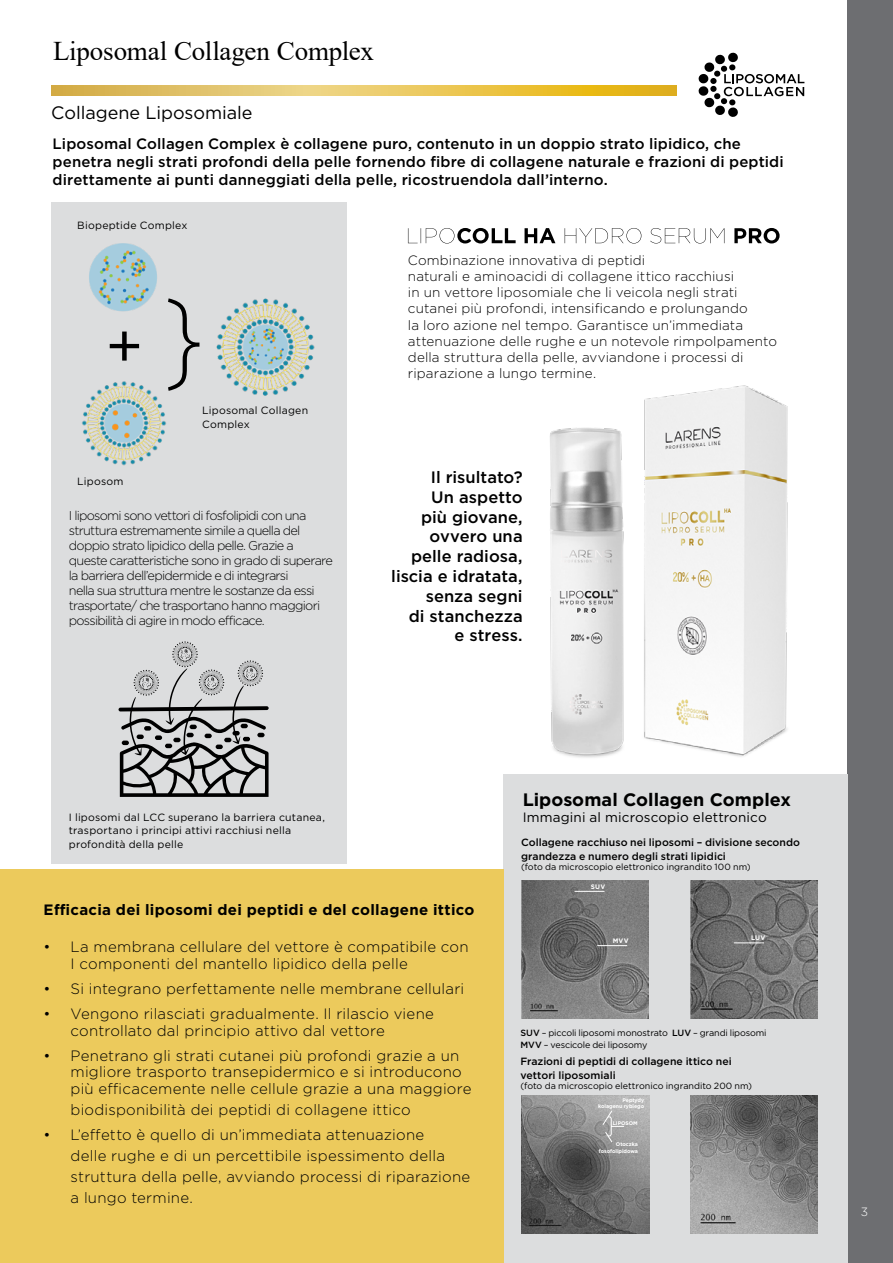
<style>
.page{position:relative;width:893px;height:1263px;background:#fff}
.page>*{position:absolute;margin:0;border:0;box-sizing:border-box;transform-origin:0 0}
.t1{font:27px "Times New Roman";letter-spacing:-.005em;color:#000}
.t2{font:700 18px "Gotham";letter-spacing:.005em;color:#000}
.t3{font:18px "Gotham";letter-spacing:-.005em;color:#000}
.t4{font:500 16.5px/19.8px "Gotham";letter-spacing:.005em;color:#000;text-align:right}
.t5{font:300 15px/16.5px "Gotham";letter-spacing:.015em;color:#000}
.t6{font:500 15px/18px "Gotham";letter-spacing:.01em;color:#000}
.t7{font:700 15px "Gotham";letter-spacing:.02em;color:#000}
.t8{font:300 13.5px/16.2px "Gotham";letter-spacing:.01em;color:#000}
.t9{font:13.5px "Gotham";letter-spacing:.01em;color:#000}
.t10{font:300 12.75px/15px "Gotham";letter-spacing:-.06em;color:#000}
.t11{font:300 12px "Gotham";color:#fff}
.t12{font:10.5px/13.5px "Gotham";letter-spacing:.02em;color:#000}
.t13{font:500 10.5px/13.5px "Gotham";color:#000}
.t14{font:9px/12px "Gotham";letter-spacing:-.01em;color:#000}
.t15{font:700 6.6px "Gotham";color:#fff}
.t16{font:700 6.45px "Gotham";letter-spacing:.03em;color:#fff}
.t17{font:700 5.25px/6.3px "Gotham";letter-spacing:-.01em;color:#fff;text-align:right}
.s1{font-weight:500}
</style>
<div class="page">
<div style="left:847px;top:0;width:46px;height:1263px;background:#6d6e71"></div>
<div style="left:503px;top:774px;width:344px;height:489px;background:#dcddde"></div>
<img style="left:521px;top:880px;width:128px;height:138px">
<img style="left:690px;top:880px;width:128px;height:138px">
<img style="left:521px;top:1095px;width:128px;height:138px">
<img style="left:690px;top:1095px;width:128px;height:138px">
<svg style="left:698px;top:52px;width:106px;height:65px"></svg>
<svg style="left:51px;top:86px;width:625px;height:9px;background:#e5c152"></svg>
<div style="left:0;top:870px;width:503px;height:393px;background:#ecca5c"></div>
<svg style="left:575px;top:891px;width:29px;height:1px"></svg>
<hr style="left:597px;top:945px;width:30px;height:1px;background:#fff">
<hr style="left:734px;top:943px;width:30px;height:1px;background:#fff">
<div style="left:51px;top:202px;width:296px;height:662px;background:#dcddde"></div>
<img style="left:82px;top:381px;width:84px;height:85px">
<img style="left:216px;top:298px;width:99px;height:98px">
<img style="left:89px;top:243px;width:68px;height:69px">
<svg style="left:110px;top:332px;width:29px;height:29px"></svg>
<svg style="left:168px;top:298px;width:31px;height:93px"></svg>
<svg style="left:408px;top:228px;width:372px;height:15px"></svg>
<img style="left:550px;top:385px;width:238px;height:373px">
<svg style="left:119px;top:641px;width:150px;height:156px"></svg>
<svg style="left:602px;top:1110px;width:22px;height:32px"></svg>
<h1 class="t1" style="left:53px;top:32px;width:322px">Liposomal Collagen Complex</h1>
<p class="t3" style="left:51px;top:101px;width:203px">Collagene Liposomiale</p>
<p class="t6" style="left:53px;top:135px;width:733px">Liposomal Collagen Complex è collagene puro, contenuto in un doppio strato lipidico, che penetra negli strati profondi della pelle fornendo fibre di collagene naturale e frazioni di peptidi direttamente ai punti danneggiati della pelle, ricostruendola dall’interno.</p>
<p class="t12" style="left:77px;top:218px;width:112px">Biopeptide Complex</p>
<p class="t12" style="left:77px;top:474px;width:48px">Liposom</p>
<p class="t12" style="left:202px;top:404px;width:108px">Liposomal Collagen<br>Complex</p>
<p class="t10" style="left:69px;top:507px;width:265px">I liposomi sono vettori di fosfolipidi con una struttura estremamente simile a quella del doppio strato lipidico della pelle. Grazie a queste caratteristiche sono in grado di superare la barriera dell’epidermide e di integrarsi<br>nella sua struttura mentre le sostanze da essi trasportate/ che trasportano hanno maggiori possibilità di agire in modo efficace.</p>
<p class="t8" style="left:408px;top:252px;width:371px">Combinazione innovativa di peptidi<br>naturali e aminoacidi di collagene ittico racchiusi<br>in un vettore liposomiale che li veicola negli strati cutanei più profondi, intensificando e prolungando<br>la loro azione nel tempo. Garantisce un’immediata attenuazione delle rughe e un notevole rimpolpamento della struttura della pelle, avviandone i processi di riparazione a lungo termine.</p>
<p class="t4" style="left:391px;top:467px;width:133px">Il risultato?<br>Un aspetto<br>più giovane, ovvero una pelle radiosa, liscia e idratata, senza segni<br>di stanchezza<br>e stress.</p>
<p class="t12" style="left:69px;top:810px;width:258px">I liposomi dal LCC superano la barriera cutanea, trasportano i principi attivi racchiusi nella profondità della pelle</p>
<p class="t2" style="left:523px;top:788px;width:270px">Liposomal Collagen Complex</p>
<p class="t9" style="left:523px;top:809px;width:246px">Immagini al microscopio elettronico</p>
<p class="t13" style="left:521px;top:836px;width:280px">Collagene racchiuso nei liposomi – divisione secondo grandezza e numero degli strati lipidici</p>
<p class="t14" style="left:521px;top:861px;width:231px">(foto da microscopio elettronico ingrandito 100 nm)</p>
<p class="t16" style="left:591px;top:882px;width:16px">SUV</p>
<p class="t7" style="left:44px;top:900px;width:432px">Efficacia dei liposomi dei peptidi e del collagene ittico</p>
<p class="t5" style="left:71px;top:938px;width:400px;text-indent:-27px">• La membrana cellulare del vettore è compatibile con<br>I componenti del mantello lipidico della pelle</p>
<p class="t5" style="left:44px;top:980px;width:422px">• Si integrano perfettamente nelle membrane cellulari</p>
<p class="t5" style="left:71px;top:1005px;width:365px;text-indent:-27px">• Vengono rilasciati gradualmente. Il rilascio viene controllato dal principio attivo dal vettore</p>
<p class="t5" style="left:71px;top:1047px;width:402px;text-indent:-27px">• Penetrano gli strati cutanei più profondi grazie a un migliore trasporto transepidermico e si introducono più efficacemente nelle cellule grazie a una maggiore</p>
<p class="t5" style="left:71px;top:1101px;width:342px">biodisponibilità dei peptidi di collagene ittico</p>
<p class="t5" style="left:71px;top:1124px;width:401px;line-height:21px;text-indent:-27px">• L’effetto è quello di un’immediata attenuazione<br>delle rughe e di un percettibile ispessimento della struttura della pelle, avviando processi di riparazione a lungo termine.</p>
<p class="t16" style="left:613px;top:937px;width:17px">MVV</p>
<p class="t15" style="left:751px;top:933px;width:16px">LUV</p>
<p class="t14" style="left:521px;top:1026px;width:248px"><span class="s1">SUV</span> – piccoli liposomi monostrato <span class="s1">LUV</span> – grandi liposomi<br><span class="s1">MVV</span> – vescicole dei liposomy</p>
<p class="t13" style="left:521px;top:1054px;width:213px">Frazioni di peptidi di collagene ittico nei vettori liposomiali</p>
<p class="t14" style="left:521px;top:1080px;width:233px">(foto da microscopio elettronico ingrandito 200 nm)</p>
<p class="t17" style="left:598px;top:1097px;width:47px">Peptydy kolagenu rybiego</p>
<p class="t17" style="left:599px;top:1141px;width:41px">Otoczka fosofolipidowa</p>
<p class="t17" style="left:613px;top:1120px;width:27px">LIPOSOM</p>
<p class="t11" style="left:861px;top:1204px;width:9px">3</p>
</div>
